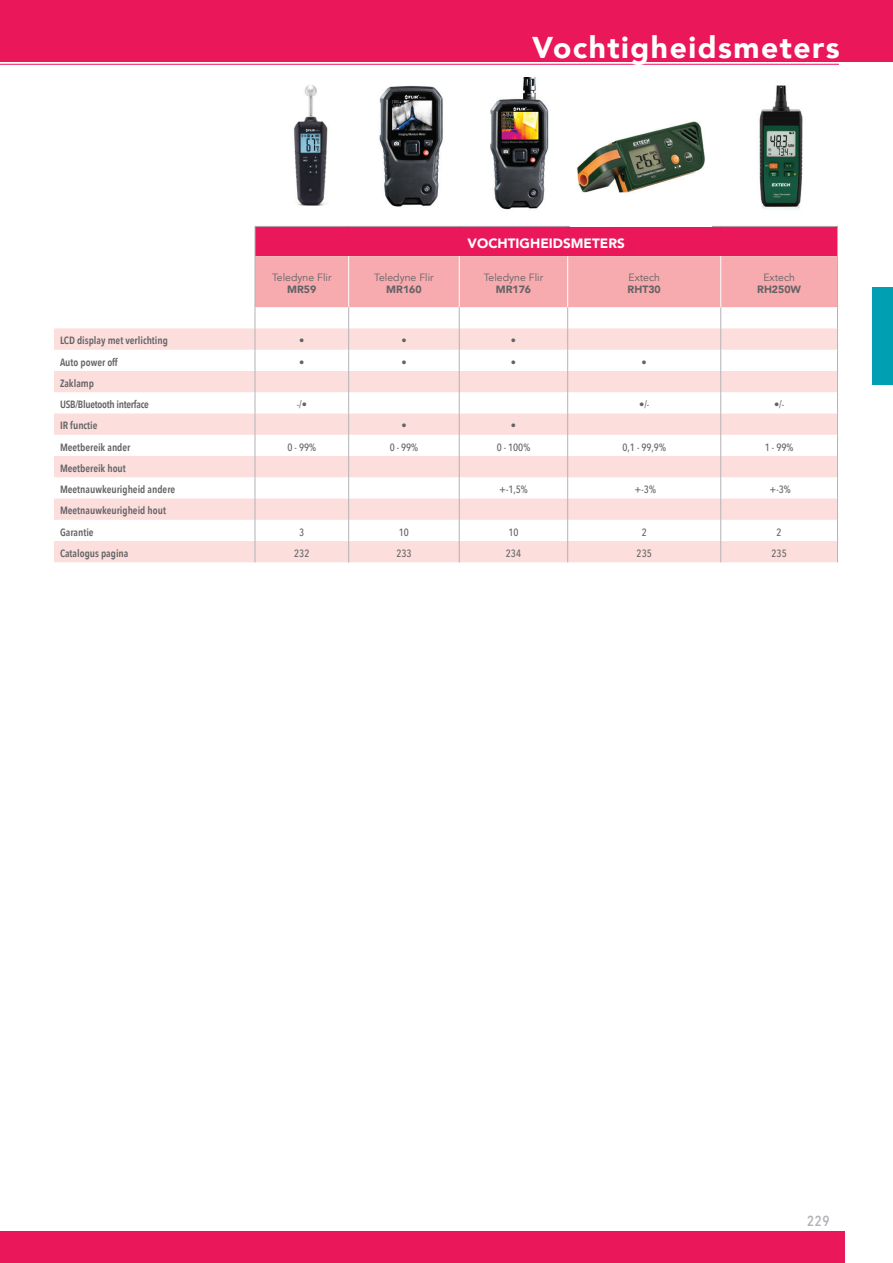
<style>
.page{position:relative;width:893px;height:1263px;background:#fff}
.page>*{position:absolute;margin:0;border:0;box-sizing:border-box;transform-origin:0 0}
.t1{font:900 30px "Avenir";letter-spacing:.05em;color:#fff}
.t2{font:500 18px "Avenir Next Condensed";color:#b2b3b7}
.t3{font:900 13.5px "Avenir";color:#fff}
.t4{font:600 10.5px/21.3px "Avenir Next Condensed";color:#636366}
.t5{font:500 10.5px "Avenir Next Condensed";color:#636366}
.t6{font:10.5px "Avenir";color:#636366}
.t7{font:600 10.5px/21.3px "Avenir Next Condensed";letter-spacing:-.025em;color:#636366}
.t8{font:900 10.5px "Avenir";color:#636366}
</style>
<div class="page">
<div style="left:0;top:0;width:893px;height:61px;background:#eb175b"></div>
<div style="left:872px;top:287px;width:21px;height:98px;background:#009fb1"></div>
<svg style="left:54px;top:328px;width:201px;height:234px;fill:#fcdedc"></svg>
<hr style="left:255px;top:226px;width:94px;height:1px;background:#b2b3b7">
<hr style="left:349px;top:226px;width:110px;height:1px;background:#b2b3b7">
<hr style="left:459px;top:226px;width:109px;height:1px;background:#b2b3b7">
<hr style="left:568px;top:226px;width:153px;height:1px;background:#b2b3b7">
<hr style="left:721px;top:226px;width:117px;height:1px;background:#b2b3b7">
<svg style="left:255px;top:227px;width:583px;height:335px"></svg>
<hr style="left:348px;top:256px;width:1px;height:51px;background:#fff">
<hr style="left:459px;top:256px;width:1px;height:51px;background:#fff">
<hr style="left:567px;top:256px;width:1px;height:51px;background:#fff">
<hr style="left:720px;top:256px;width:1px;height:51px;background:#fff">
<img style="left:294px;top:85px;width:34px;height:121px">
<img style="left:379px;top:85px;width:64px;height:122px">
<img style="left:490px;top:78px;width:59px;height:132px">
<img style="left:577px;top:121px;width:128px;height:72px">
<img style="left:759px;top:85px;width:44px;height:124px">
<div style="left:0;top:1231px;width:844px;height:32px;background:#eb175b"></div>
<hr style="left:0;top:64px;width:839px;height:1px;background:#eb175b">
<h1 class="t1" style="left:532px;top:21px;width:309px">Vochtigheidsmeters</h1>
<p class="t6" style="left:272px;top:271px;width:61px">Teledyne Flir</p>
<p class="t8" style="left:287px;top:281px;width:31px">MR59</p>
<p class="t6" style="left:374px;top:271px;width:61px">Teledyne Flir</p>
<p class="t8" style="left:386px;top:281px;width:37px">MR160</p>
<p class="t3" style="left:468px;top:232px;width:159px">VOCHTIGHEIDSMETERS</p>
<p class="t6" style="left:484px;top:271px;width:61px">Teledyne Flir</p>
<p class="t8" style="left:496px;top:281px;width:37px">MR176</p>
<p class="t6" style="left:628px;top:271px;width:33px">Extech</p>
<p class="t8" style="left:628px;top:281px;width:35px">RHT30</p>
<p class="t6" style="left:763px;top:271px;width:33px">Extech</p>
<p class="t8" style="left:757px;top:281px;width:45px">RH250W</p>
<p class="t4" style="left:60px;top:330px;width:110px">LCD display met verlichting</p>
<p class="t5" style="left:299px;top:334px;width:7px">•</p>
<p class="t5" style="left:401px;top:334px;width:7px">•</p>
<p class="t5" style="left:511px;top:334px;width:7px">•</p>
<p class="t4" style="left:60px;top:351px;width:59px">Auto power off</p>
<p class="t5" style="left:299px;top:356px;width:7px">•</p>
<p class="t5" style="left:401px;top:356px;width:7px">•</p>
<p class="t5" style="left:511px;top:356px;width:7px">•</p>
<p class="t5" style="left:642px;top:356px;width:7px">•</p>
<p class="t7" style="left:60px;top:372px;width:90px">Zaklamp<br>USB/Bluetooth interface</p>
<p class="t5" style="left:297px;top:398px;width:12px">-/•</p>
<p class="t5" style="left:639px;top:398px;width:12px">•/-</p>
<p class="t5" style="left:774px;top:398px;width:12px">•/-</p>
<p class="t4" style="left:60px;top:415px;width:39px">IR functie</p>
<p class="t5" style="left:401px;top:419px;width:7px">•</p>
<p class="t5" style="left:511px;top:419px;width:7px">•</p>
<p class="t4" style="left:60px;top:436px;width:72px">Meetbereik ander</p>
<p class="t5" style="left:288px;top:441px;width:30px">0 - 99%</p>
<p class="t5" style="left:390px;top:441px;width:30px">0 - 99%</p>
<p class="t5" style="left:497px;top:441px;width:35px">0 - 100%</p>
<p class="t5" style="left:622px;top:441px;width:45px">0,1 - 99,9%</p>
<p class="t5" style="left:765px;top:441px;width:30px">1 - 99%</p>
<p class="t4" style="left:60px;top:457px;width:117px">Meetbereik hout<br>Meetnauwkeurigheid andere</p>
<p class="t5" style="left:499px;top:483px;width:30px">+-1,5%</p>
<p class="t5" style="left:634px;top:483px;width:23px">+-3%</p>
<p class="t5" style="left:769px;top:483px;width:23px">+-3%</p>
<p class="t4" style="left:60px;top:500px;width:108px">Meetnauwkeurigheid hout<br>Garantie</p>
<p class="t5" style="left:299px;top:526px;width:7px">3</p>
<p class="t5" style="left:399px;top:526px;width:12px">10</p>
<p class="t5" style="left:508px;top:526px;width:12px">10</p>
<p class="t5" style="left:642px;top:526px;width:7px">2</p>
<p class="t5" style="left:777px;top:526px;width:7px">2</p>
<p class="t4" style="left:60px;top:542px;width:70px">Catalogus pagina</p>
<p class="t5" style="left:294px;top:547px;width:17px">232</p>
<p class="t5" style="left:396px;top:547px;width:17px">233</p>
<p class="t5" style="left:506px;top:547px;width:17px">234</p>
<p class="t5" style="left:637px;top:547px;width:17px">235</p>
<p class="t5" style="left:771px;top:547px;width:17px">235</p>
<h2 class="t2" style="left:806px;top:1209px;width:25px">229</h2>
</div>
